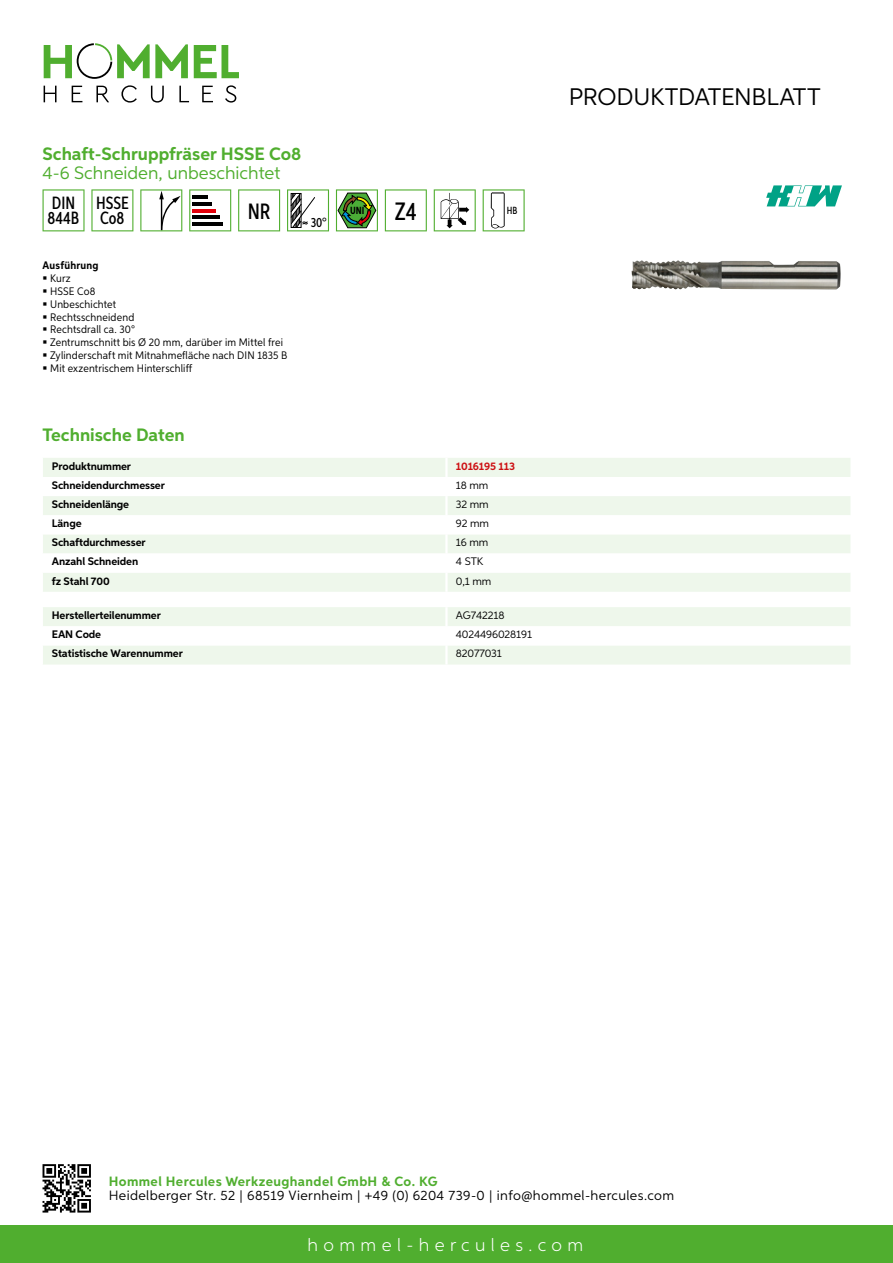
<style>
.page{position:relative;width:893px;height:1263px;background:#fff}
.page>*{position:absolute;margin:0;border:0;box-sizing:border-box;transform-origin:0 0}
.t1{font:500 25.2px "Aspira XX Nar";color:#000}
.t2{font:24px "Aspira";letter-spacing:-.01em;color:#000}
.t3{font:500 22.2px "Aspira XX Nar";color:#000}
.t4{font:700 18px "Aspira";color:#50ae2f}
.t5{font:18px "Aspira";color:#50ae2f}
.t6{font:300 18px "Aspira";letter-spacing:.3em;color:#fff}
.t7{font:500 17.85px/14.9px "Aspira XX Nar";color:#000}
.t8{font:13.5px "Aspira";letter-spacing:.03em;color:#000}
.t9{font:700 13.5px "Aspira";letter-spacing:.03em;color:#50ae2f}
.t10{font:500 13.35px "Aspira XX Nar";color:#000}
.t11{font:10.95px/12.8px "Aspira Nar";letter-spacing:.015em;color:#000}
.t12{font:700 10.95px "Aspira";letter-spacing:-.01em;color:#000}
.t13{font:10.95px "Aspira";letter-spacing:-.01em;color:#000}
.t14{font:700 10.95px "Aspira";letter-spacing:-.01em;color:#cd1013}
.t15{font:700 10.95px "Aspira Nar";letter-spacing:.02em;color:#000}
.t16{font:700 10.35px "Aspira XX Nar";color:#000}
.t17{font:500 10.35px "Aspira XX Nar";color:#000}
</style>
<div class="page">
<div style="left:0;top:1226px;width:893px;height:37px;background:#50ae2f"></div>
<svg style="left:43px;top:1164px;width:48px;height:48px"></svg>
<svg style="left:194px;top:45px;width:45px;height:33px"></svg>
<svg style="left:44px;top:43px;width:144px;height:36px"></svg>
<svg style="left:44px;top:86px;width:13px;height:16px"></svg>
<svg style="left:72px;top:86px;width:10px;height:16px"></svg>
<svg style="left:96px;top:86px;width:13px;height:16px"></svg>
<svg style="left:121px;top:85px;width:16px;height:18px"></svg>
<svg style="left:151px;top:86px;width:13px;height:17px"></svg>
<svg style="left:179px;top:86px;width:10px;height:16px"></svg>
<svg style="left:202px;top:86px;width:11px;height:16px"></svg>
<svg style="left:225px;top:85px;width:11px;height:18px"></svg>
<div style="left:43px;top:458px;width:807px;height:134px;background:#eef7eb"></div>
<svg style="left:43px;top:477px;width:807px;height:96px"></svg>
<hr style="left:445px;top:458px;width:3px;height:19px;background:#fff">
<hr style="left:445px;top:477px;width:3px;height:19px;background:#fff">
<hr style="left:445px;top:496px;width:3px;height:19px;background:#fff">
<hr style="left:445px;top:515px;width:3px;height:19px;background:#fff">
<hr style="left:445px;top:534px;width:3px;height:19px;background:#fff">
<hr style="left:445px;top:553px;width:3px;height:20px;background:#fff">
<hr style="left:445px;top:573px;width:3px;height:19px;background:#fff">
<svg style="left:43px;top:607px;width:807px;height:57px"></svg>
<hr style="left:445px;top:645px;width:3px;height:19px;background:#fff">
<svg style="left:43px;top:189px;width:42px;height:42px"></svg>
<svg style="left:91px;top:189px;width:42px;height:42px"></svg>
<svg style="left:140px;top:189px;width:42px;height:42px"></svg>
<svg style="left:189px;top:189px;width:42px;height:42px"></svg>
<hr style="left:192px;top:196px;width:16px;height:3px;background:#000">
<hr style="left:192px;top:202px;width:20px;height:4px;background:#000">
<hr style="left:192px;top:209px;width:24px;height:3px;background:#e3000b">
<hr style="left:192px;top:216px;width:27px;height:3px;background:#000">
<hr style="left:192px;top:222px;width:31px;height:4px;background:#000">
<svg style="left:238px;top:189px;width:42px;height:42px"></svg>
<svg style="left:287px;top:189px;width:42px;height:42px"></svg>
<svg style="left:336px;top:189px;width:42px;height:42px"></svg>
<svg style="left:385px;top:189px;width:42px;height:42px"></svg>
<svg style="left:434px;top:189px;width:42px;height:42px"></svg>
<svg style="left:483px;top:189px;width:42px;height:42px"></svg>
<img style="left:631px;top:260px;width:210px;height:30px">
<svg style="left:766px;top:185px;width:76px;height:21px"></svg>
<h3 class="t4" style="left:43px;top:142px;width:260px">Schaft-Schruppfräser HSSE Co8</h3>
<h3 class="t5" style="left:43px;top:162px;width:239px">4-6 Schneiden, unbeschichtet</h3>
<h3 class="t7" style="left:48px;top:196px;width:33px">DIN<br>844B</h3>
<h3 class="t7" style="left:96px;top:196px;width:34px">HSSE<br>Co8</h3>
<h3 class="t3" style="left:248px;top:197px;width:24px">NR</h3>
<p class="t10" style="left:311px;top:215px;width:17px">30°</p>
<p class="t15" style="left:43px;top:259px;width:58px">Ausführung</p>
<p class="t11" style="left:50px;top:272px;width:239px">Kurz<br>HSSE Co8<br>Unbeschichtet<br>Rechtsschneidend<br>Rechtsdrall ca. 30°<br>Zentrumschnitt bis Ø 20 mm, darüber im Mittel frei<br>Zylinderschaft mit Mitnahmefläche nach DIN 1835 B<br>Mit exzentrischem Hinterschliff</p>
<p class="t16" style="left:350px;top:205px;width:16px">UNI</p>
<h1 class="t1" style="left:395px;top:196px;width:23px">Z4</h1>
<p class="t17" style="left:507px;top:204px;width:12px">HB</p>
<h3 class="t4" style="left:43px;top:424px;width:144px">Technische Daten</h3>
<p class="t12" style="left:52px;top:459px;width:81px">Produktnummer</p>
<p class="t14" style="left:456px;top:459px;width:61px">1016195 113</p>
<p class="t12" style="left:52px;top:478px;width:115px">Schneidendurchmesser</p>
<p class="t13" style="left:456px;top:478px;width:34px">18 mm</p>
<p class="t12" style="left:52px;top:497px;width:79px">Schneidenlänge</p>
<p class="t13" style="left:456px;top:498px;width:34px">32 mm</p>
<p class="t12" style="left:52px;top:517px;width:31px">Länge</p>
<p class="t13" style="left:456px;top:517px;width:35px">92 mm</p>
<p class="t12" style="left:52px;top:536px;width:95px">Schaftdurchmesser</p>
<p class="t13" style="left:456px;top:536px;width:34px">16 mm</p>
<p class="t12" style="left:52px;top:555px;width:88px">Anzahl Schneiden</p>
<p class="t13" style="left:456px;top:555px;width:23px">4 STK</p>
<p class="t12" style="left:52px;top:574px;width:59px">fz Stahl 700</p>
<p class="t13" style="left:456px;top:574px;width:37px">0,1 mm</p>
<p class="t12" style="left:52px;top:609px;width:111px">Herstellerteilenummer</p>
<p class="t13" style="left:456px;top:609px;width:50px">AG742218</p>
<p class="t12" style="left:52px;top:628px;width:51px">EAN Code</p>
<p class="t13" style="left:456px;top:628px;width:78px">4024496028191</p>
<p class="t12" style="left:52px;top:647px;width:132px">Statistische Warennummer</p>
<p class="t13" style="left:456px;top:647px;width:48px">82077031</p>
<h2 class="t2" style="left:569px;top:82px;width:253px">Produktdatenblatt</h2>
<p class="t9" style="left:109px;top:1172px;width:330px">Hommel Hercules Werkzeughandel GmbH &amp; Co. KG</p>
<p class="t8" style="left:109px;top:1187px;width:567px">Heidelberger Str. 52 | 68519 Viernheim | +49 (0) 6204 739-0 | info@hommel-hercules.com</p>
<h3 class="t6" style="left:307px;top:1234px;width:277px">hommel-hercules.com</h3>
</div>
